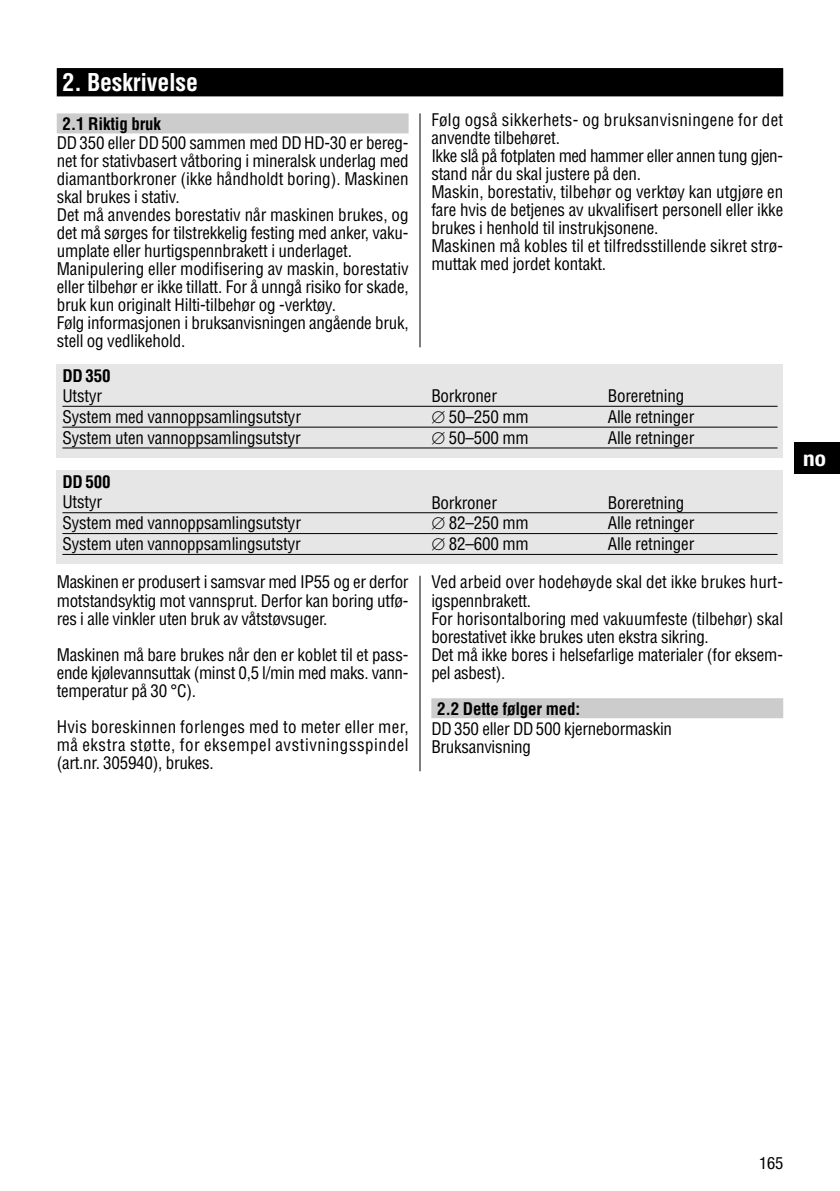
<style>
.page{position:relative;width:840px;height:1191px;background:#fff}
.page>*{position:absolute;margin:0;border:0;box-sizing:border-box;transform-origin:0 0}
.t1{font:700 condensed 24px "Helvetica";letter-spacing:-.01em;color:#fff}
.t2{font:700 condensed 21px "Helvetica Neue";color:#fff;scale:1.1 1}
.t3{font:condensed 17px/18px "Helvetica";letter-spacing:-.01em;color:#000}
.t4{font:700 condensed 17px "Helvetica";letter-spacing:-.01em;color:#000}
.t5{font:condensed 17px "Helvetica Neue";color:#000}
</style>
<div class="page">
<div style="left:794px;top:442px;width:45px;height:31px;background:#000"></div>
<div style="left:57px;top:68px;width:725px;height:28px;background:#000"></div>
<div style="left:57px;top:113px;width:351px;height:20px;background:#ccc"></div>
<hr style="left:419px;top:113px;width:1px;height:234px;background:#000">
<div style="left:57px;top:364px;width:725px;height:93px;background:#e6e6e6"></div>
<hr style="left:62px;top:406px;width:715px;height:1px;background:#000">
<hr style="left:62px;top:426px;width:715px;height:1px;background:#000">
<hr style="left:62px;top:447px;width:715px;height:1px;background:#000">
<div style="left:431px;top:698px;width:351px;height:20px;background:#ccc"></div>
<hr style="left:419px;top:576px;width:1px;height:195px;background:#000">
<div style="left:57px;top:470px;width:725px;height:94px;background:#e6e6e6"></div>
<hr style="left:62px;top:512px;width:715px;height:1px;background:#000">
<hr style="left:62px;top:533px;width:715px;height:1px;background:#000">
<hr style="left:62px;top:554px;width:715px;height:1px;background:#000">
<h1 class="t1" style="left:62px;top:68px;width:137px">2. Beskrivelse</h1>
<p class="t4" style="left:62px;top:114px;width:100px">2.1 Riktig bruk</p>
<p class="t3" style="left:57px;top:134px;width:353px">DD350 eller DD500 sammen med DDHD-30 er bereg&shy;net for stativbasert våtboring i mineralsk underlag med diamantborkroner (ikke håndholdt boring). Maskinen skal brukes i stativ.<br>Det må anvendes borestativ når maskinen brukes, og det må sørges for tilstrekkelig festing med anker, vaku&shy;umplate eller hurtigspennbrakett i underlaget.<br>Manipulering eller modifisering av maskin, borestativ eller tilbehør er ikke tillatt. For å unngå risiko for skade, bruk kun originalt Hilti-tilbehør og -verktøy.<br>Følg informasjonen i bruksanvisningen angående bruk, stell og vedlikehold.</p>
<p class="t3" style="left:431px;top:111px;width:353px">Følg også sikkerhets- og bruksanvisningene for det anvendte tilbehøret.<br>Ikke slå på fotplaten med hammer eller annen tung gjen&shy;stand når du skal justere på den.<br>Maskin, borestativ, tilbehør og verktøy kan utgjøre en fare hvis de betjenes av ukvalifisert personell eller ikke brukes i henhold til instrukjsonene.<br>Maskinen må kobles til et tilfredsstillende sikret strø&shy;muttak med jordet kontakt.</p>
<p class="t4" style="left:62px;top:366px;width:50px">DD350</p>
<p class="t3" style="left:62px;top:386px;width:240px;line-height:20.8px">Utstyr<br>System med vannoppsamlingsutstyr<br>System uten vannoppsamlingsutstyr</p>
<p class="t3" style="left:431px;top:386px;width:99px;line-height:20.8px">Borkroner<br>∅ 50–250 mm ∅ 50–500 mm</p>
<p class="t3" style="left:607px;top:386px;width:88px;line-height:20.8px">Boreretning<br>Alle retninger<br>Alle retninger</p>
<p class="t4" style="left:62px;top:472px;width:50px">DD500</p>
<p class="t3" style="left:62px;top:492px;width:240px;line-height:20.8px">Utstyr<br>System med vannoppsamlingsutstyr<br>System uten vannoppsamlingsutstyr</p>
<p class="t3" style="left:431px;top:492px;width:99px;line-height:20.8px">Borkroner<br>∅ 82–250 mm ∅ 82–600 mm</p>
<p class="t3" style="left:607px;top:492px;width:88px;line-height:20.8px">Boreretning<br>Alle retninger<br>Alle retninger</p>
<p class="t3" style="left:57px;top:573px;width:353px;text-align:justify">Maskinen er produsert i samsvar med IP55 og er derfor motstandsyktig mot vannsprut. Derfor kan boring utfø&shy;res i alle vinkler uten bruk av våtstøvsuger.</p>
<p class="t3" style="left:57px;top:645px;width:353px;text-align:justify">Maskinen må bare brukes når den er koblet til et pass&shy;ende kjølevannsuttak (minst 0,5 l/min med maks. vann&shy;temperatur på 30 °C).</p>
<p class="t3" style="left:57px;top:717px;width:353px;text-align:justify">Hvis boreskinnen forlenges med to meter eller mer, må ekstra støtte, for eksempel avstivningsspindel (art.nr. 305940), brukes.</p>
<p class="t3" style="left:431px;top:573px;width:353px">Ved arbeid over hodehøyde skal det ikke brukes hurt&shy;igspennbrakett.<br>For horisontalboring med vakuumfeste (tilbehør) skal borestativet ikke brukes uten ekstra sikring.<br>Det må ikke bores i helsefarlige materialer (for eksem&shy;pel asbest).</p>
<p class="t4" style="left:437px;top:698px;width:145px">2.2 Dette følger med:</p>
<p class="t3" style="left:431px;top:720px;width:242px">DD350 eller DD500 kjernebormaskin<br>Bruksanvisning</p>
<p class="t2" style="left:802px;top:450px;width:22px">no</p>
<p class="t5" style="left:758px;top:1157px;width:25px">165</p>
</div>
